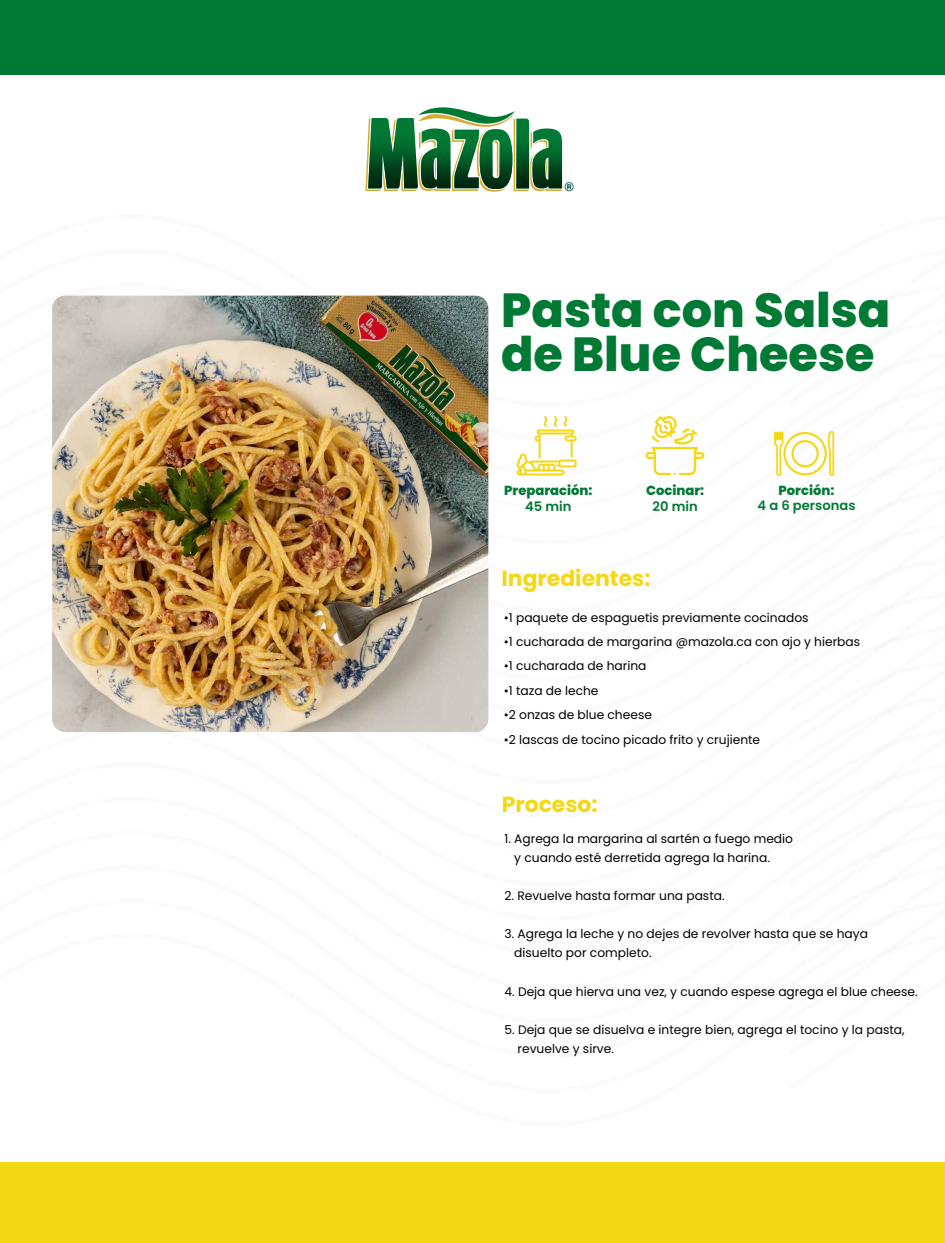
<style>
.page{position:relative;width:945px;height:1243px;background:#fff}
.page>*{position:absolute;margin:0;border:0;box-sizing:border-box;transform-origin:0 0}
.t1{font:800 47.77px/43.6px "Poppins";color:#007934}
.t2{font:700 21.88px "Poppins";color:#f4d816}
.t3{font:800 13.12px "Poppins";color:#007934}
.t4{font:600 13.12px "Poppins";color:#007934}
.t5{font:12.25px/19.1px "Poppins";color:#000}
</style>
<div class="page">
<svg style="left:774px;top:431px;width:16px;height:45px"></svg>
<div style="left:0;top:0;width:945px;height:75px;background:#007934"></div>
<div style="left:0;top:1162px;width:945px;height:80px;background:#f4d816"></div>
<svg style="left:365px;top:107px;width:209px;height:85px"></svg>
<img style="left:52px;top:296px;width:436px;height:436px">
<svg style="left:645px;top:416px;width:59px;height:59px"></svg>
<svg style="left:516px;top:416px;width:61px;height:59px"></svg>
<img style="left:790px;top:300px;width:100px;height:582px">
<h1 class="t1" style="left:501px;top:289px;width:391px">Pasta con Salsa de Blue Cheese</h1>
<p class="t3" style="left:504px;top:483px;width:90px">Preparación:</p>
<p class="t4" style="left:525px;top:499px;width:48px">45 min</p>
<p class="t3" style="left:646px;top:483px;width:60px">Cocinar:</p>
<p class="t4" style="left:653px;top:499px;width:47px">20 min</p>
<h2 class="t2" style="left:501px;top:565px;width:151px">Ingredientes:</h2>
<p class="t3" style="left:779px;top:482px;width:57px">Porción:</p>
<p class="t4" style="left:758px;top:498px;width:99px">4 a 6 personas</p>
<p class="t5" style="left:504px;top:608px;width:306px">•1 paquete de espaguetis previamente cocinados</p>
<p class="t5" style="left:504px;top:632px;width:358px">•1 cucharada de margarina @mazola.ca con ajo y hierbas</p>
<p class="t5" style="left:504px;top:656px;width:144px">•1 cucharada de harina</p>
<p class="t5" style="left:504px;top:681px;width:96px">•1 taza de leche</p>
<p class="t5" style="left:504px;top:705px;width:150px">•2 onzas de blue cheese</p>
<p class="t5" style="left:504px;top:729px;width:258px">•2 lascas de tocino picado frito y crujiente</p>
<h2 class="t2" style="left:502px;top:791px;width:98px">Proceso:</h2>
<p class="t5" style="left:514px;top:829px;width:280px;text-indent:-10px">1. Agrega la margarina al sartén a fuego medio y cuando esté derretida agrega la harina.</p>
<p class="t5" style="left:504px;top:886px;width:222px">2. Revuelve hasta formar una pasta.</p>
<p class="t5" style="left:514px;top:924px;width:355px;text-indent:-10px">3. Agrega la leche y no dejes de revolver hasta que se haya disuelto por completo.</p>
<p class="t5" style="left:504px;top:981px;width:415px">4. Deja que hierva una vez, y cuando espese agrega el blue cheese.</p>
<p class="t5" style="left:518px;top:1020px;width:389px;text-indent:-13px">5. Deja que se disuelva e integre bien, agrega el tocino y la pasta, revuelve y sirve.</p>
</div>
